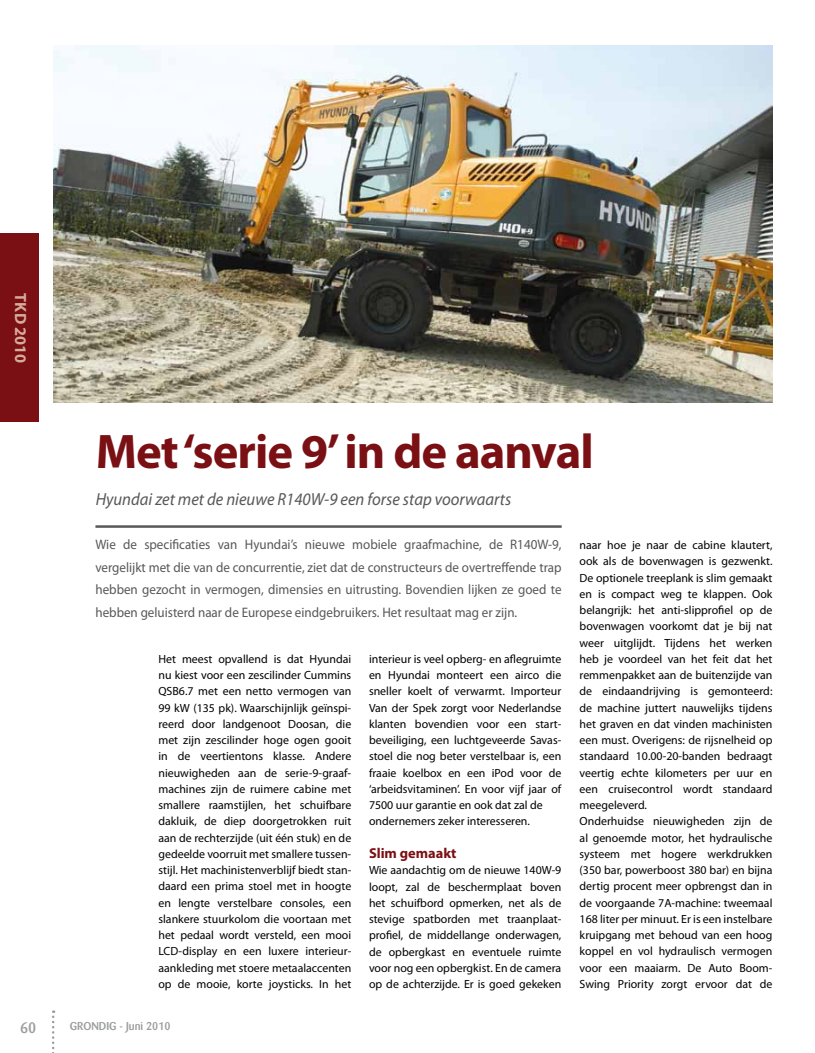
<style>
.page{position:relative;width:815px;height:1053px;background:#fff}
.page>*{position:absolute;margin:0;border:0;box-sizing:border-box;transform-origin:0 0}
.t1{font:700 48.75px "Myriad Pro";letter-spacing:-.02em;color:#7a1013}
.t2{font:italic 17.5px "Myriad Pro";color:#58585a;scale:.95 1}
.t3{font:700 16.25px "Myriad Pro";color:#d5ac9a}
.t4{font:500 15px "Barmeno Pro";color:#9c9e9f}
.t5{font:700 14.38px "Myriad Pro";color:#7a1013}
.t6{font:13.75px/22.5px "Myriad Pro";color:#58585a;text-align:justify;scale:.95 1}
.t7{font:11.88px/16.2px "Myriad Pro";color:#000}
.t8{font:500 11.25px "Barmeno Pro";color:#9c9e9f}
</style>
<div class="page">
<hr style="left:95px;top:525px;width:467px;height:2px;background:#58585a">
<img style="left:53px;top:45px;width:719px;height:358px">
<svg style="left:52px;top:1010px;width:2px;height:43px"></svg>
<div style="left:0;top:234px;width:39px;height:188px;background:#7a1013"></div>
<h3 class="t3" style="left:31px;top:293px;width:72px;rotate:90deg">tkd 2010</h3>
<h1 class="t1" style="left:96px;top:419px;width:500px">Met ‘serie 9’ in de aanval</h1>
<h2 class="t2" style="left:96px;top:488px;width:439px">Hyundai zet met de nieuwe R140W-9 een forse stap voorwaarts</h2>
<p class="t6" style="left:95px;top:533px;width:492px">Wie de specificaties van Hyundai’s nieuwe mobiele graafmachine, de R140W-9, vergelijkt met die van de concurrentie, ziet dat de constructeurs de overtreffende trap hebben gezocht in vermogen, dimensies en uitrusting. Bovendien lijken ze goed te hebben geluisterd naar de Europese eindgebruikers. Het resultaat mag er zijn.</p>
<p class="t7" style="left:369px;top:650px;width:194px">interieur is veel opberg- en aflegruimte en Hyundai monteert een airco die sneller koelt of verwarmt. Importeur Van der Spek zorgt voor Nederlandse klanten bovendien voor een start&shy;beveiliging, een luchtgeveerde Savas&shy;stoel die nog beter verstelbaar is, een fraaie koelbox en een iPod voor de ‘arbeidsvitaminen’. En voor vijf jaar of 7500 uur garantie en ook dat zal de ondernemers zeker interesseren.</p>
<p class="t5" style="left:369px;top:843px;width:89px">Slim gemaakt</p>
<p class="t7" style="left:369px;top:861px;width:194px;text-align:justify">Wie aandachtig om de nieuwe 140W-9 loopt, zal de beschermplaat boven het schuifbord opmerken, net als de stevige spatborden met traanplaat&shy;profiel, de middellange onderwagen, de opbergkast en eventuele ruimte voor nog een opbergkist. En de camera op de achterzijde. Er is goed gekeken</p>
<p class="t7" style="left:580px;top:536px;width:194px">naar hoe je naar de cabine klautert, ook als de bovenwagen is gezwenkt.<br>De optionele treeplank is slim gemaakt en is compact weg te klappen. Ook belangrijk: het anti-slipprofiel op de bovenwagen voorkomt dat je bij nat weer uitglijdt. Tijdens het werken heb je voordeel van het feit dat het remmenpakket aan de buitenzijde van de eindaandrijving is gemonteerd: de machine juttert nauwelijks tijdens het graven en dat vinden machinisten een must. Overigens: de rijsnelheid op standaard 10.00-20-banden bedraagt veertig echte kilometers per uur en een cruisecontrol wordt standaard meegeleverd.<br>Onderhuidse nieuwigheden zijn de al genoemde motor, het hydraulische systeem met hogere werkdrukken (350 bar, powerboost 380 bar) en bijna dertig procent meer opbrengst dan in de voorgaande 7A-machine: tweemaal 168 liter per minuut. Er is een instelbare kruipgang met behoud van een hoog koppel en vol hydraulisch vermogen voor een maaiarm. De Auto Boom-Swing Priority zorgt ervoor dat de</p>
<p class="t7" style="left:158px;top:650px;width:194px;text-align:justify">Het meest opvallend is dat Hyundai nu kiest voor een zescilinder Cummins QSB6.7 met een netto vermogen van 99 kW (135 pk). Waarschijnlijk geïnspi&shy;reerd door landgenoot Doosan, die met zijn zescilinder hoge ogen gooit in de veertientons klasse. Andere nieuwigheden aan de serie-9-graaf&shy;machines zijn de ruimere cabine met smallere raamstijlen, het schuifbare dakluik, de diep doorgetrokken ruit aan de rechterzijde (uit één stuk) en de gedeelde voorruit met smallere tussen&shy;stijl. Het machinistenverblijf biedt stan&shy;daard een prima stoel met in hoogte en lengte verstelbare consoles, een slankere stuurkolom die voortaan met het pedaal wordt versteld, een mooi LCD-display en een luxere interieur&shy;aankleding met stoere metaalaccenten op de mooie, korte joysticks. In het</p>
<p class="t4" style="left:20px;top:1017px;width:18px">60</p>
<p class="t8" style="left:70px;top:1018px;width:102px">GRONDIG - Juni 2010</p>
</div>
